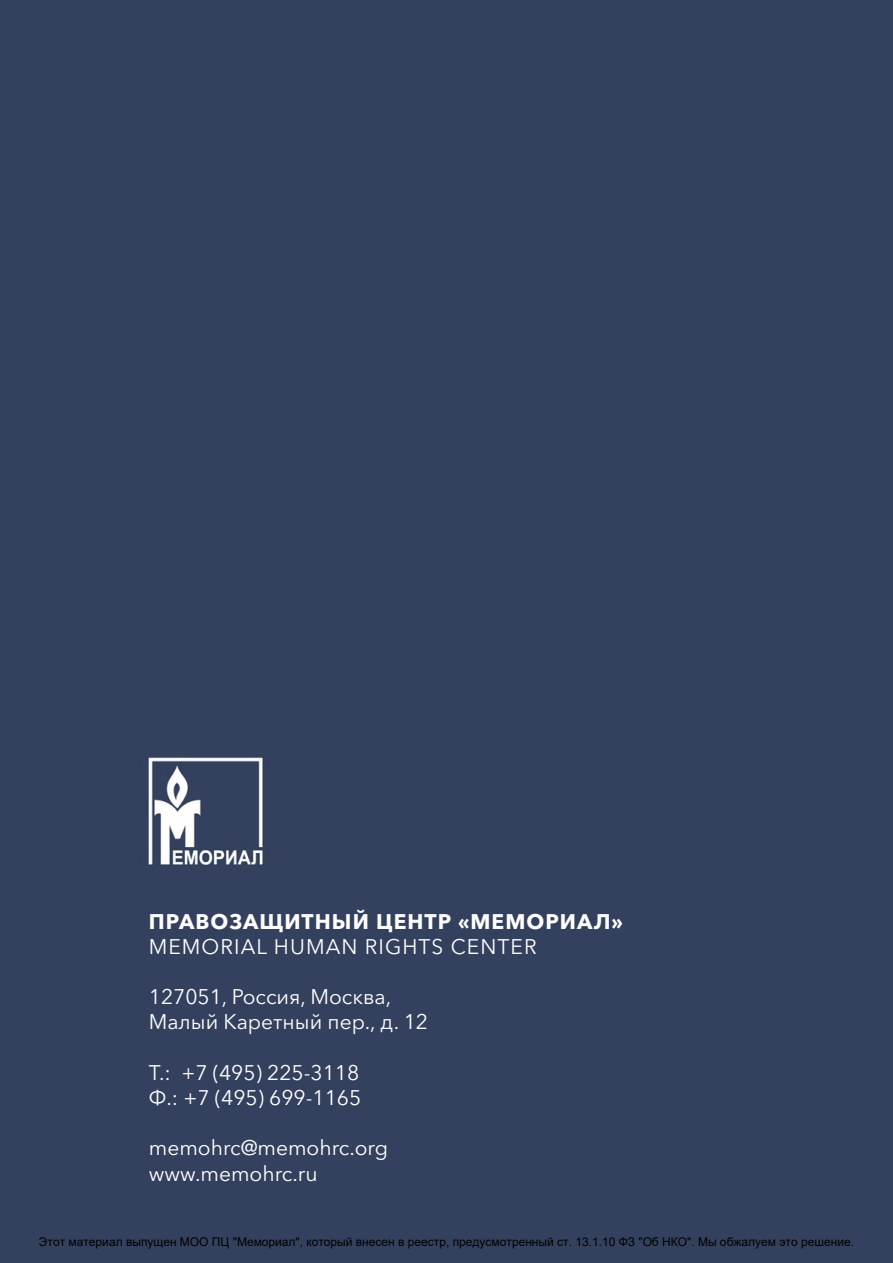
<style>
.page{position:relative;width:893px;height:1263px;background:#34415e}
.page>*{position:absolute;margin:0;border:0;box-sizing:border-box;transform-origin:0 0}
.t1{font:21px "Avenir Next Cyr";color:#fff}
.t2{font:700 21px "Avenir Next Cyr";letter-spacing:.05em;color:#fff}
.t3{font:21px "Avenir Next Cyr";letter-spacing:.05em;color:#fff}
.t4{font:12px "Arial";color:#000}
</style>
<div class="page">
<img style="left:54px;top:733px;width:302px;height:159px">
<p class="t2" style="left:149px;top:908px;width:476px">ПРАВОЗАЩИТНЫЙ ЦЕНТР «МЕМОРИАЛ»</p>
<p class="t3" style="left:149px;top:934px;width:389px">MEMORIAL HUMAN RIGHTS CENTER</p>
<p class="t1" style="left:149px;top:984px;width:244px">127051, Россия, Москва,</p>
<p class="t1" style="left:149px;top:1009px;width:281px">Малый Каретный пер., д. 12</p>
<p class="t1" style="left:149px;top:1060px;width:212px">Т.: +7 (495) 225-3118</p>
<p class="t1" style="left:149px;top:1085px;width:214px">Ф.: +7 (495) 699-1165</p>
<p class="t1" style="left:149px;top:1135px;width:241px">memohrc@memohrc.org</p>
<p class="t1" style="left:149px;top:1161px;width:170px">www.memohrc.ru</p>
<p class="t4" style="left:39px;top:1235px;width:816px">Этот материал выпущен МОО ПЦ "Мемориал", который внесен в реестр, предусмотренный ст. 13.1.10 ФЗ "Об НКО". Мы обжалуем это решение.</p>
</div>
